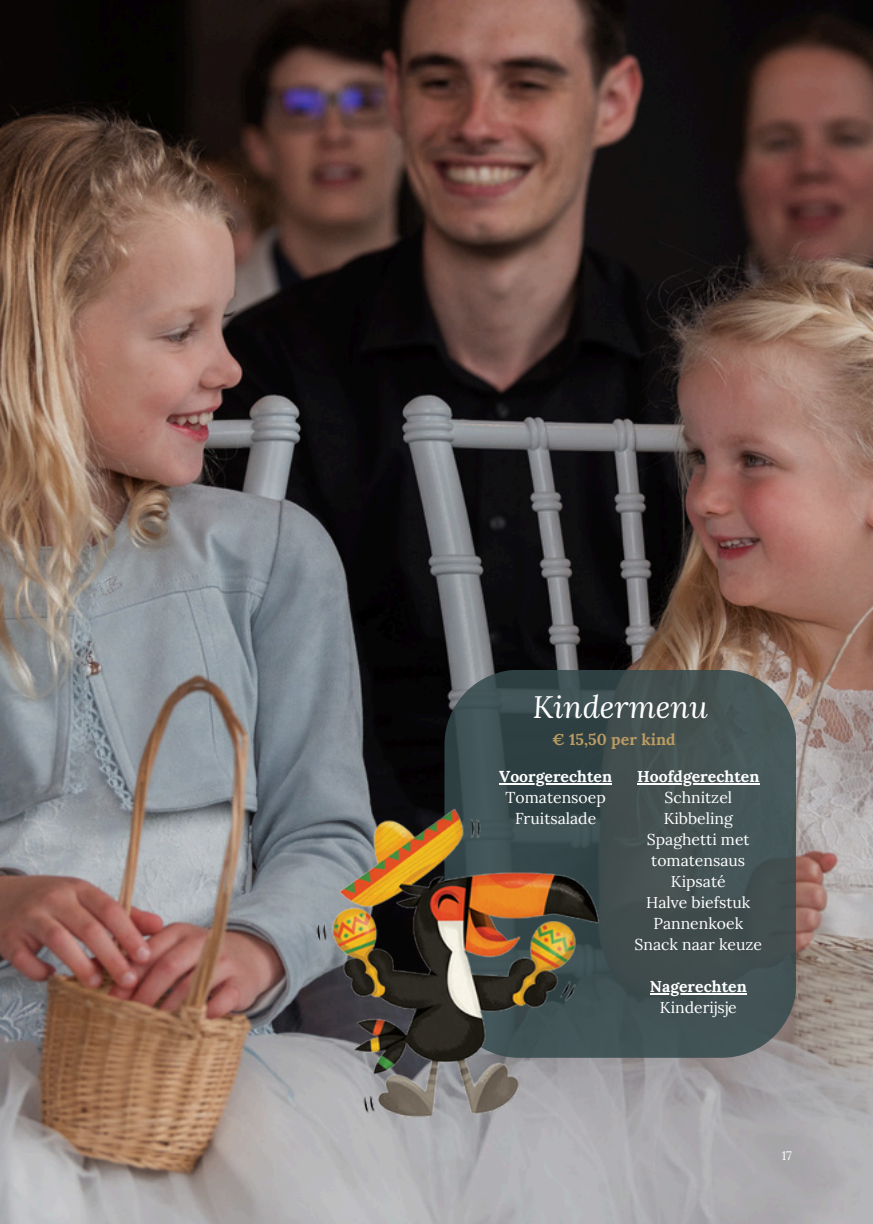
<style>
.page{position:relative;width:873px;height:1224px;background:#fff}
.page>*{position:absolute;margin:0;border:0;box-sizing:border-box;transform-origin:0 0}
.t1{font:italic 31px "Lora";color:#fff}
.t2{font:15.8px/21px "Lora";color:#fff}
.t3{font:700 15.8px "Lora";color:#fff}
.t4{font:700 15.8px "Lora";letter-spacing:.005em;color:#bb9b61}
.t5{font:12.4px "Lora";color:#fff}
</style>
<div class="page">
<img style="left:0;top:0;width:873px;height:1224px">
<svg style="left:444px;top:670px;width:352px;height:387px;background:#424f51"></svg>
<hr style="left:499px;top:783px;width:113px;height:2px;background:#fff">
<hr style="left:637px;top:783px;width:122px;height:2px;background:#fff">
<hr style="left:650px;top:994px;width:97px;height:1px;background:#fff">
<img style="left:315px;top:805px;width:285px;height:318px">
<p class="t1" style="left:533px;top:686px;width:176px">Kindermenu</p>
<p class="t4" style="left:552px;top:730px;width:125px">€ 15,50 per kind</p>
<h1 class="t3" style="left:499px;top:766px;width:114px">Voorgerechten</h1>
<p class="t2" style="left:506px;top:787px;width:102px">Tomatensoep</p>
<p class="t2" style="left:515px;top:808px;width:83px">Fruitsalade</p>
<p class="t3" style="left:637px;top:766px;width:124px">Hoofdgerechten</p>
<p class="t2" style="left:664px;top:787px;width:69px">Schnitzel</p>
<p class="t2" style="left:664px;top:808px;width:71px">Kibbeling</p>
<p class="t2" style="left:647px;top:829px;width:104px">Spaghetti met tomatensaus</p>
<p class="t2" style="left:671px;top:871px;width:56px">Kipsaté</p>
<p class="t2" style="left:646px;top:892px;width:106px">Halve biefstuk</p>
<p class="t2" style="left:653px;top:913px;width:91px">Pannenkoek</p>
<p class="t2" style="left:635px;top:934px;width:129px">Snack naar keuze</p>
<p class="t3" style="left:650px;top:977px;width:98px">Nagerechten</p>
<p class="t2" style="left:660px;top:997px;width:78px">Kinderijsje</p>
<p class="t5" style="left:782px;top:1148px;width:12px">17</p>
</div>
